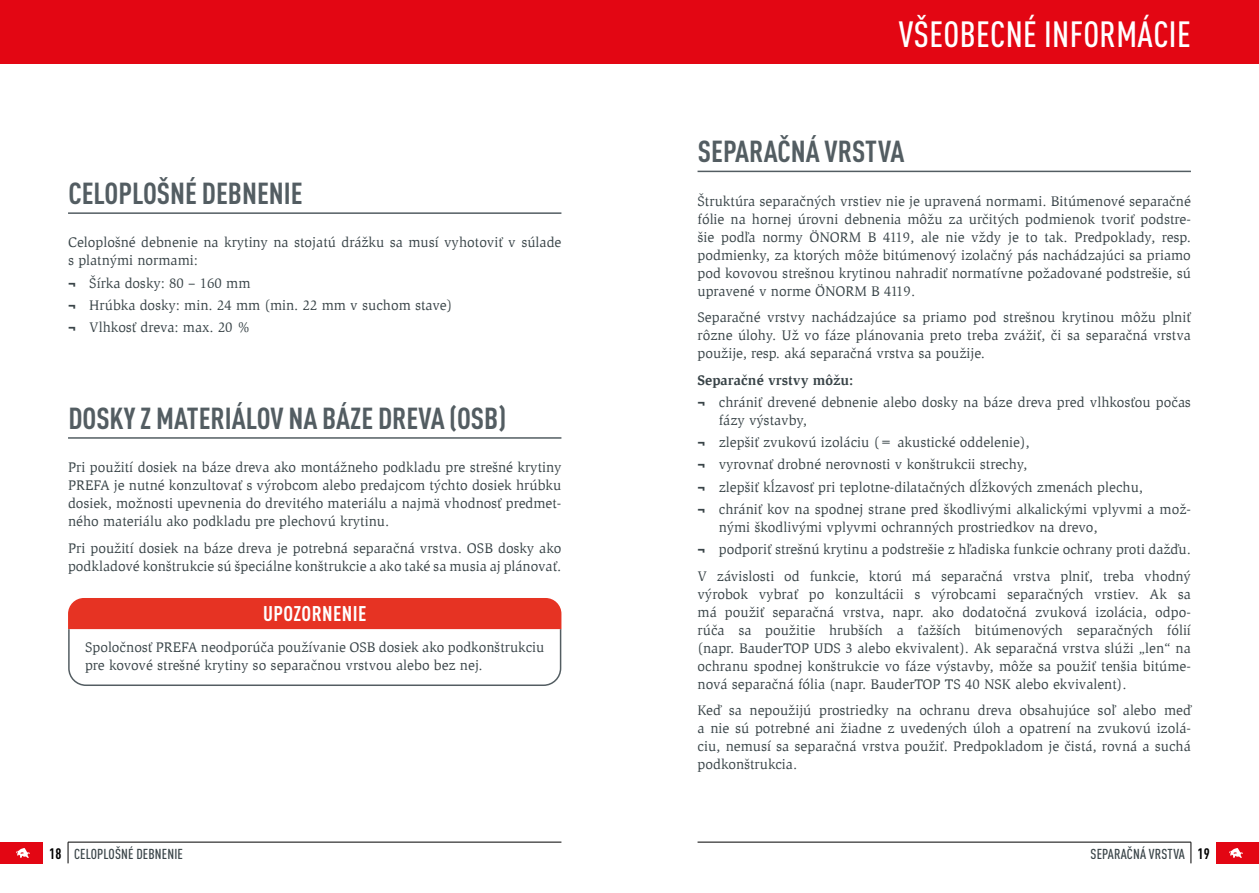
<style>
.page{position:relative;width:1259px;height:893px;background:#fff}
.page>*{position:absolute;margin:0;border:0;box-sizing:border-box;transform-origin:0 0}
.t1{font:500 condensed 36px "DIN Pro";letter-spacing:.01em;color:#fff}
.t2{font:700 condensed 30px "DIN Pro";color:#535d62}
.t3{font:700 condensed 21px "DIN Pro";letter-spacing:.02em;color:#fff}
.t4{font:14.25px/18px "Slimbach Pro";color:#394448}
.t5{font:500 condensed 14.25px "DIN Pro";letter-spacing:.01em;color:#394448}
.s1{font-family:"DIN Pro";font-weight:700}
.s2{font-weight:700}
.s3{font-weight:700;font-size:15px;color:#000}
</style>
<div class="page">
<div style="left:0;top:842px;width:43px;height:21px;background:#e30613"></div>
<hr style="left:68px;top:842px;width:493px;height:1px;background:#000">
<svg style="left:68px;top:842px;width:1px;height:21px"></svg>
<svg style="left:16px;top:848px;width:14px;height:10px"></svg>
<div style="left:1216px;top:842px;width:43px;height:21px;background:#e30613"></div>
<hr style="left:697px;top:842px;width:494px;height:1px;background:#000">
<svg style="left:1190px;top:842px;width:1px;height:21px"></svg>
<svg style="left:1229px;top:848px;width:13px;height:10px"></svg>
<div style="left:0;top:0;width:1259px;height:64px;background:#e30613"></div>
<hr style="left:697px;top:171px;width:494px;height:1px;background:#535d62">
<hr style="left:68px;top:212px;width:493px;height:2px;background:#535d62">
<hr style="left:68px;top:437px;width:493px;height:2px;background:#535d62">
<svg style="left:68px;top:598px;width:494px;height:88px"></svg>
<h2 class="t2" style="left:68px;top:171px;width:236px">CELOPLOŠNÉ DEBNENIE</h2>
<p class="t4" style="left:68px;top:234px;width:495px">Celoplošné debnenie na krytiny na stojatú drážku sa musí vyhotoviť v súlade s platnými normami:</p>
<p class="t4" style="left:68px;top:272px;width:386px;line-height:22.2px"><span class="s1">¬</span> Šírka dosky: 80 – 160 mm<br><span class="s1">¬</span> Hrúbka dosky: min. 24 mm (min. 22 mm v suchom stave) <span class="s1">¬</span> Vlhkosť dreva: max. 20 %</p>
<h2 class="t2" style="left:68px;top:395px;width:439px">DOSKY Z MATERIÁLOV NA BÁZE DREVA (OSB)</h2>
<p class="t4" style="left:68px;top:458px;width:495px;text-align:justify">Pri použití dosiek na báze dreva ako montážneho podkladu pre strešné krytiny PREFA je nutné konzultovať s výrobcom alebo predajcom týchto dosiek hrúbku dosiek, možnosti upevnenia do drevitého materiálu a najmä vhodnosť predmet&shy;ného materiálu ako podkladu pre plechovú krytinu.</p>
<p class="t4" style="left:68px;top:539px;width:495px">Pri použití dosiek na báze dreva je potrebná separačná vrstva. OSB dosky ako podkladové konštrukcie sú špeciálne konštrukcie a ako také sa musia aj plánovať.</p>
<h3 class="t3" style="left:263px;top:598px;width:105px">UPOZORNENIE</h3>
<p class="t4" style="left:85px;top:638px;width:461px">Spoločnosť PREFA neodporúča používanie OSB dosiek ako podkonštrukciu pre kovové strešné krytiny so separačnou vrstvou alebo bez nej.</p>
<h1 class="t1" style="left:898px;top:7px;width:293px">VŠEOBECNÉ INFORMÁCIE</h1>
<h2 class="t2" style="left:698px;top:129px;width:208px">SEPARAČNÁ VRSTVA</h2>
<p class="t4" style="left:697px;top:192px;width:495px;text-align:justify">Štruktúra separačných vrstiev nie je upravená normami. Bitúmenové separačné fólie na hornej úrovni debnenia môžu za určitých podmienok tvoriť podstre&shy;šie podľa normy ÖNORM B 4119, ale nie vždy je to tak. Predpoklady, resp. podmienky, za ktorých môže bitúmenový izolačný pás nachádzajúci sa priamo pod kovovou strešnou krytinou nahradiť normatívne požadované podstrešie, sú upravené v norme ÖNORM B 4119.</p>
<p class="t4" style="left:697px;top:308px;width:495px;text-align:justify">Separačné vrstvy nachádzajúce sa priamo pod strešnou krytinou môžu plniť rôzne úlohy. Už vo fáze plánovania preto treba zvážiť, či sa separačná vrstva použije, resp. aká separačná vrstva sa použije.</p>
<p class="t4" style="left:697px;top:369px;width:495px;line-height:22.2px"><span class="s2">Separačné vrstvy môžu:<br></span><span class="s1">¬</span> chrániť drevené debnenie alebo dosky na báze dreva pred vlhkosťou počas</p>
<p class="t4" style="left:697px;top:409px;width:495px;line-height:22.2px;text-indent:21px">fázy výstavby,<br><span class="s1">¬</span> zlepšiť zvukovú izoláciu (= akustické oddelenie),<br><span class="s1">¬</span> vyrovnať drobné nerovnosti v konštrukcii strechy,<br><span class="s1">¬</span> zlepšiť kĺzavosť pri teplotne-dilatačných dĺžkových zmenách plechu,<br><span class="s1">¬</span> chrániť kov na spodnej strane pred škodlivými alkalickými vplyvmi a mož-</p>
<p class="t4" style="left:697px;top:516px;width:495px;line-height:22.2px;text-indent:21px">nými škodlivými vplyvmi ochranných prostriedkov na drevo,<br><span class="s1">¬</span> podporiť strešnú krytinu a podstrešie z hľadiska funkcie ochrany proti dažďu.</p>
<p class="t4" style="left:697px;top:567px;width:495px;text-align:justify">V závislosti od funkcie, ktorú má separačná vrstva plniť, treba vhodný výrobok vybrať po konzultácii s výrobcami separačných vrstiev. Ak sa má použiť separačná vrstva, napr. ako dodatočná zvuková izolácia, odpo&shy;rúča sa použitie hrubších a ťažších bitúmenových separačných fólií (napr. BauderTOP UDS 3 alebo ekvivalent). Ak separačná vrstva slúži „len“ na ochranu spodnej konštrukcie vo fáze výstavby, môže sa použiť tenšia bitúme&shy;nová separačná fólia (napr. BauderTOP TS 40 NSK alebo ekvivalent).</p>
<p class="t4" style="left:697px;top:701px;width:495px;text-align:justify">Keď sa nepoužijú prostriedky na ochranu dreva obsahujúce soľ alebo meď a nie sú potrebné ani žiadne z uvedených úloh a opatrení na zvukovú izolá&shy;ciu, nemusí sa separačná vrstva použiť. Predpokladom je čistá, rovná a suchá podkonštrukcia.</p>
<p class="t5" style="left:49px;top:843px;width:135px"><span class="s3">18</span> CELOPLOŠNÉ DEBNENIE</p>
<p class="t5" style="left:1090px;top:843px;width:121px">SEPARAČNÁ VRSTVA <span class="s3">19</span></p>
</div>
